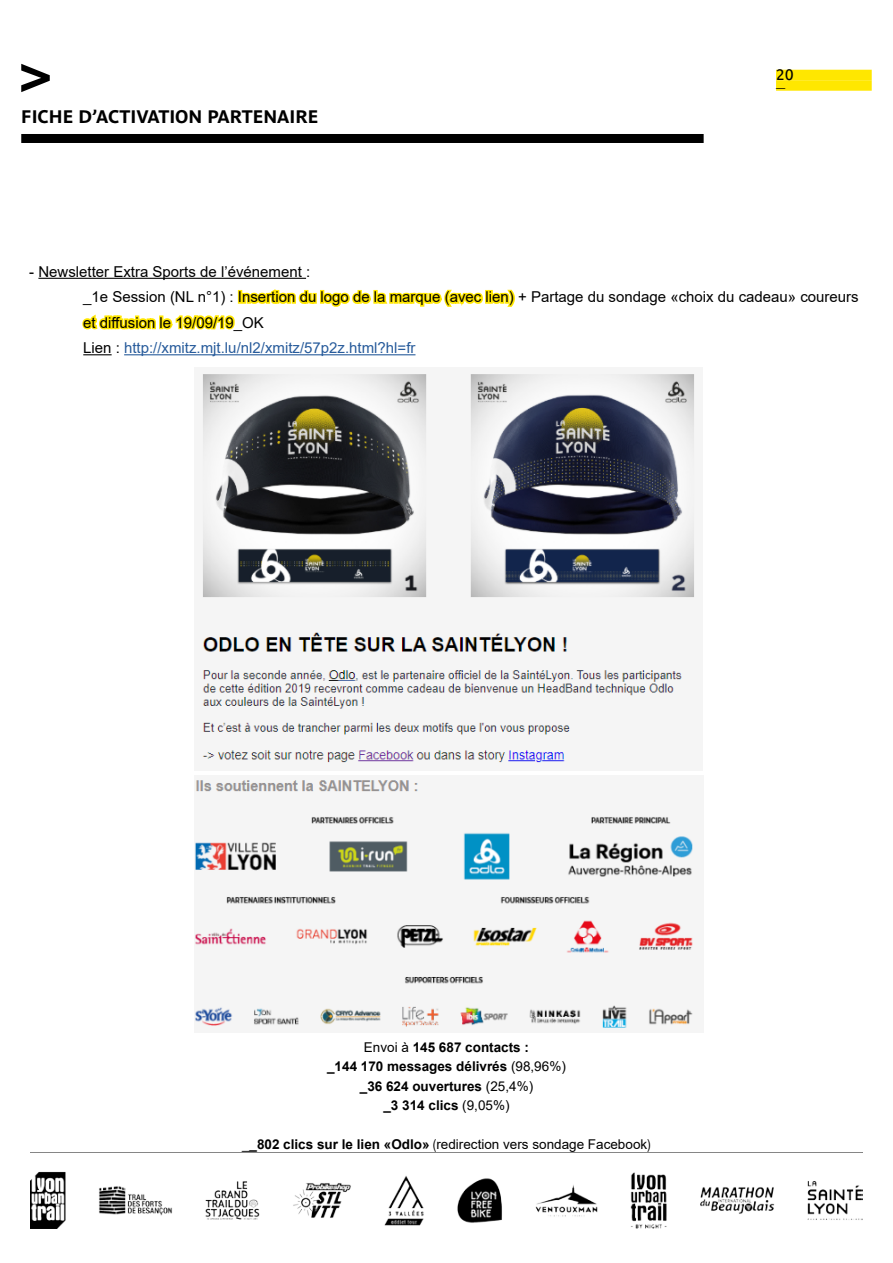
<style>
.page{position:relative;width:893px;height:1263px;background:#fff}
.page>*{position:absolute;margin:0;border:0;box-sizing:border-box;transform-origin:0 0}
.t1{font:700 18px "Parisine Pro";color:#000}
.t2{font:15px/25.5px "Arial";color:#000}
.t3{font:15px "Parisine Pro";color:#000}
.t4{font:700 13.5px/19.5px "Arial";color:#000;text-align:center}
.t5{font:13.5px "Arial";color:#000}
.t6{font:9px "Parisine Pro";color:#000}
.s1{color:#275b9b}
.s2{font-weight:400}
.s3{font-weight:700}
.s4{font-family:"Arial Narrow"}
</style>
<div class="page">
<div style="left:776px;top:70px;width:96px;height:10px;background:#ffe700"></div>
<div style="left:776px;top:80px;width:96px;height:11px;background:#ffe700"></div>
<div style="left:21px;top:134px;width:683px;height:9px;background:#000"></div>
<svg style="left:21px;top:64px;width:29px;height:28px"></svg>
<img style="left:30px;top:1152px;width:833px;height:76px">
<img style="left:202px;top:374px;width:493px;height:389px">
<img style="left:195px;top:780px;width:498px;height:248px">
<hr style="left:38px;top:278px;width:268px;height:1px;background:#000">
<svg style="left:83px;top:354px;width:29px;height:1px"></svg>
<hr style="left:124px;top:354px;width:291px;height:1px;background:#275b9b">
<svg style="left:80px;top:277px;width:435px;height:53px"></svg>
<p class="t1" style="left:21px;top:103px;width:299px">FICHE D’ACTIVATION PARTENAIRE</p>
<p class="t3" style="left:776px;top:64px;width:19px">20</p>
<p class="t6" style="left:776px;top:81px;width:11px">—</p>
<p class="t2" style="left:83px;top:259px;width:777px;text-indent:-54px">- Newsletter Extra Sports de l’événement :<br>_1e Session (NL n°1) : Insertion du logo de la marque (avec lien) + Partage du sondage «choix du cadeau» coureurs et diffusion le 19/09/19_OK<br>Lien : <span class="s1">http://xmitz.mjt.lu/nl2/xmitz/57p2z.html?hl=fr</span></p>
<p class="t4" style="left:327px;top:1037px;width:240px"><span class="s2">Envoi à</span> 145 687 contacts :<br>_144 170 messages délivrés <span class="s2">(98,96%) </span>_36 624 ouvertures <span class="s2">(25,4%)<br></span>_3 314 clics <span class="s2">(9,05%)</span></p>
<p class="t5" style="left:242px;top:1135px;width:410px">_<span class="s3">_802 clics sur le lien «Odlo»</span> <span class="s4">(</span>redirection vers sondage Facebook<span class="s4">)</span></p>
</div>
